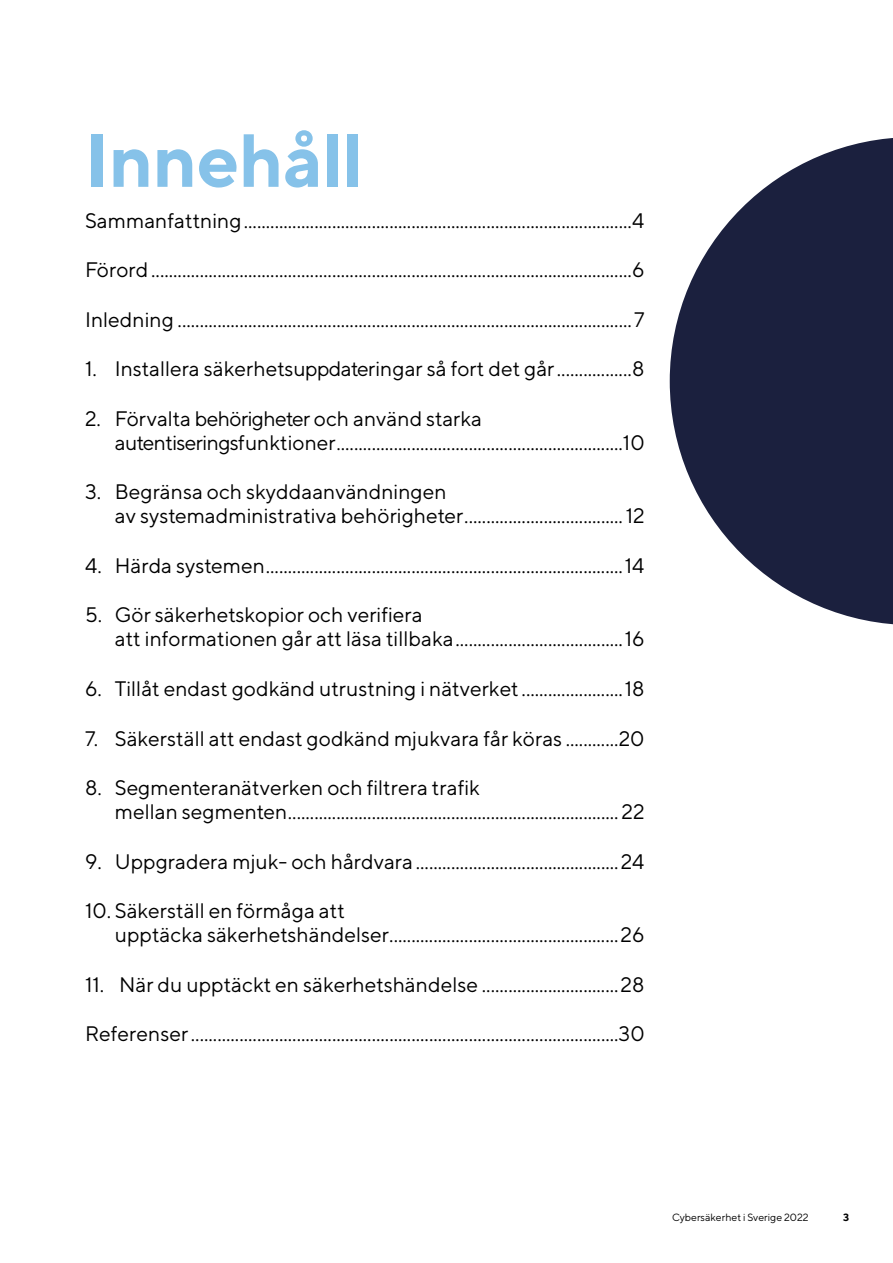
<style>
.page{position:relative;width:893px;height:1263px;background:#fff}
.page>*{position:absolute;margin:0;border:0;box-sizing:border-box;transform-origin:0 0}
.H2_Rubrik{font:700 75px "TT Norms";letter-spacing:-.01em;color:#86c2e9}
.t1{font:21px/24px "TT Norms";color:#000}
.t2{font:21px/24px "TT Norms";letter-spacing:-.02em;color:#000}
.t3{font:10.5px "TT Norms";color:#000}
.t4{font:700 10.5px "TT Norms";color:#000}
</style>
<div class="page">
<svg style="left:670px;top:138px;width:223px;height:487px;fill:#1b203e"></svg>
<h2 class="H2_Rubrik" style="left:85px;top:113px;width:279px">Innehåll</h2>
<p class="t1" style="left:85px;top:208px;width:561px">Sammanfattning........................................................................................4</p>
<p class="t1" style="left:85px;top:257px;width:561px">Förord.............................................................................................................6</p>
<p class="t1" style="left:85px;top:307px;width:561px">Inledning .......................................................................................................7</p>
<p class="t1" style="left:85px;top:357px;width:561px">1. Installera säkerhetsuppdateringar så fort det går.................8</p>
<p class="t2" style="left:115px;top:406px;width:531px;text-indent:-30px">2. Förvalta behörigheter och använd starka autentiseringsfunktioner.................................................................10</p>
<p class="t1" style="left:115px;top:480px;width:531px;text-indent:-30px">3. Begränsa och skyddaanvändningen<br>av systemadministrativa behörigheter....................................12</p>
<p class="t1" style="left:85px;top:553px;width:561px">4. Härda systemen.................................................................................14</p>
<p class="t1" style="left:115px;top:603px;width:531px;text-indent:-30px">5. Gör säkerhetskopior och verifiera<br>att informationen går att läsa tillbaka......................................16</p>
<p class="t1" style="left:85px;top:676px;width:561px">6. Tillåt endast godkänd utrustning i nätverket.......................18</p>
<p class="t1" style="left:85px;top:726px;width:561px">7. Säkerställ att endast godkänd mjukvara får köras ............20</p>
<p class="t1" style="left:115px;top:775px;width:531px;text-indent:-30px">8. Segmenteranätverken och filtrera trafik<br>mellan segmenten...........................................................................22</p>
<p class="t1" style="left:85px;top:849px;width:561px">9. Uppgradera mjuk- och hårdvara..............................................24</p>
<p class="t1" style="left:115px;top:898px;width:531px;text-indent:-30px">10. Säkerställ en förmåga att<br>upptäcka säkerhetshändelser....................................................26</p>
<p class="t1" style="left:85px;top:972px;width:561px">11. När du upptäckt en säkerhetshändelse ...............................28</p>
<p class="t1" style="left:85px;top:1021px;width:561px">Referenser.................................................................................................30</p>
<p class="t3" style="left:672px;top:1211px;width:138px">Cybersäkerhet i Sverige 2022</p>
<p class="t4" style="left:843px;top:1211px;width:8px">3</p>
</div>
